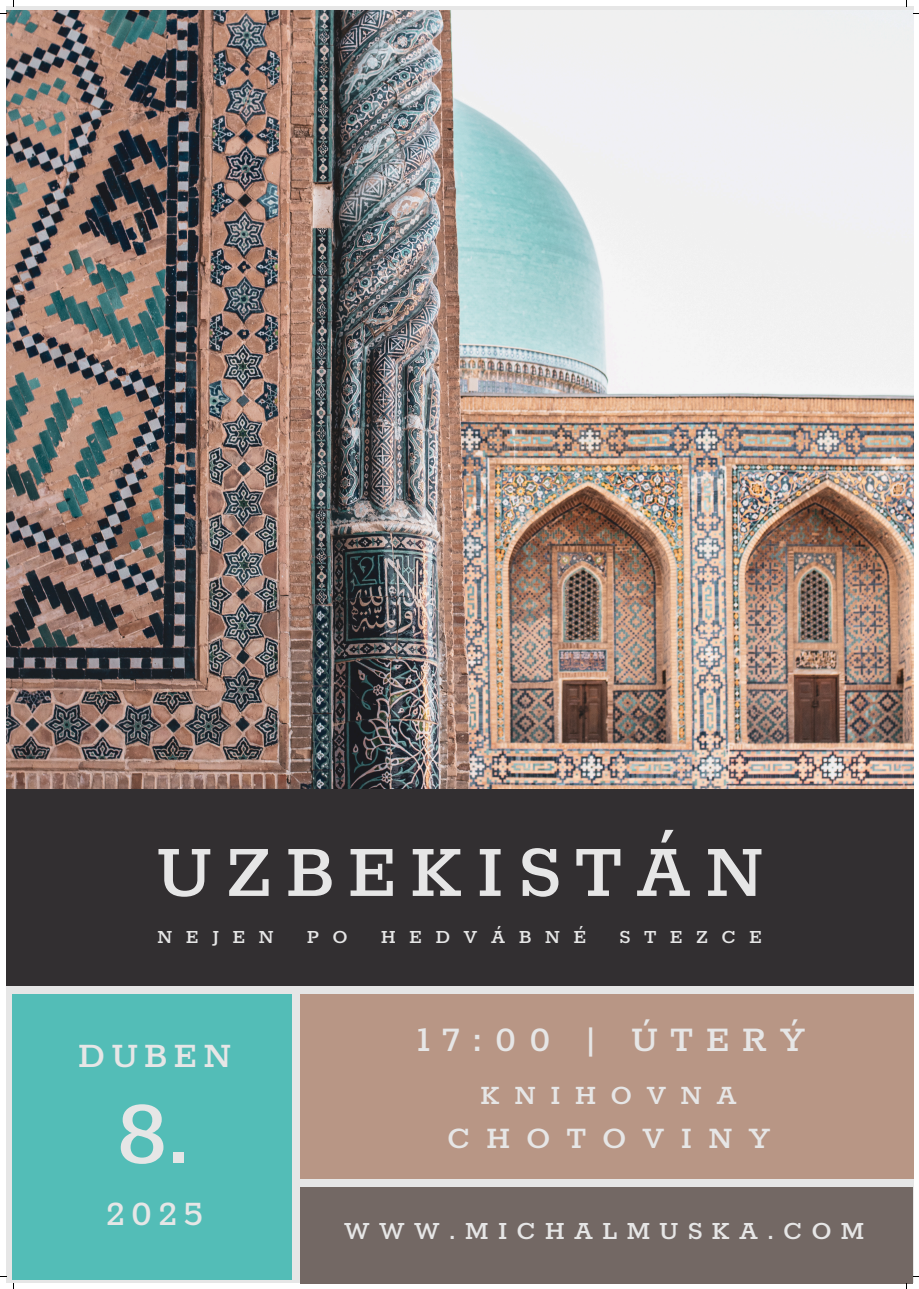
<style>
.page{position:relative;width:919px;height:1289px;background:#fff}
.page>*{position:absolute;margin:0;border:0;box-sizing:border-box;transform-origin:0 0}
.t1{font:500 101.4px "Rokkitt";color:#e6e6e6}
.t2{font:500 82.72px "Rokkitt";letter-spacing:.15em;color:#e6e6e6}
.t3{font:500 39.67px "Rokkitt";letter-spacing:.31em;color:#e6e6e6}
.t4{font:500 39.45px "Rokkitt";letter-spacing:.15em;color:#e6e6e6}
.t5{font:500 34.2px "Rokkitt";letter-spacing:.46em;color:#e6e6e6}
.t6{font:500 30.45px "Rokkitt";letter-spacing:.46em;color:#e6e6e6}
.t7{font:500 28.42px "Rokkitt";letter-spacing:.31em;color:#e6e6e6}
.t8{font:500 21.38px "Rokkitt";letter-spacing:.62em;color:#e6e6e6}
</style>
<div class="page">
<div style="left:6px;top:6px;width:907px;height:1276px;background:#e6e6e6"></div>
<img style="left:6px;top:11px;width:907px;height:778px">
<div style="left:13px;top:994px;width:278px;height:286px;background:#53bdb7"></div>
<div style="left:6px;top:789px;width:907px;height:196px;background:#322f31"></div>
<div style="left:300px;top:994px;width:613px;height:184px;background:#b89685"></div>
<div style="left:300px;top:1187px;width:612px;height:95px;background:#736864"></div>
<p class="t2" style="left:156px;top:828px;width:609px">UZBEKISTÁN</p>
<h3 class="t8" style="left:157px;top:925px;width:118px">NEJEN</h3>
<h3 class="t8" style="left:307px;top:925px;width:42px">P O</h3>
<h3 class="t8" style="left:380px;top:925px;width:207px">HEDVÁBNÉ</h3>
<h3 class="t8" style="left:619px;top:925px;width:144px">STEZCE</h3>
<h2 class="t4" style="left:78px;top:1034px;width:155px">DUBEN</h2>
<p class="t1" style="left:117px;top:1079px;width:76px">8.</p>
<p class="t4" style="left:106px;top:1192px;width:99px">2025</p>
<p class="t3" style="left:416px;top:1018px;width:390px">17:00 | ÚTERÝ</p>
<h1 class="t6" style="left:480px;top:1079px;width:258px">KNIHOVNA</h1>
<p class="t5" style="left:447px;top:1120px;width:325px">CHOTOVINY</p>
<h3 class="t7" style="left:344px;top:1215px;width:522px">WWW.MICHALMUSKA.COM</h3>
</div>
